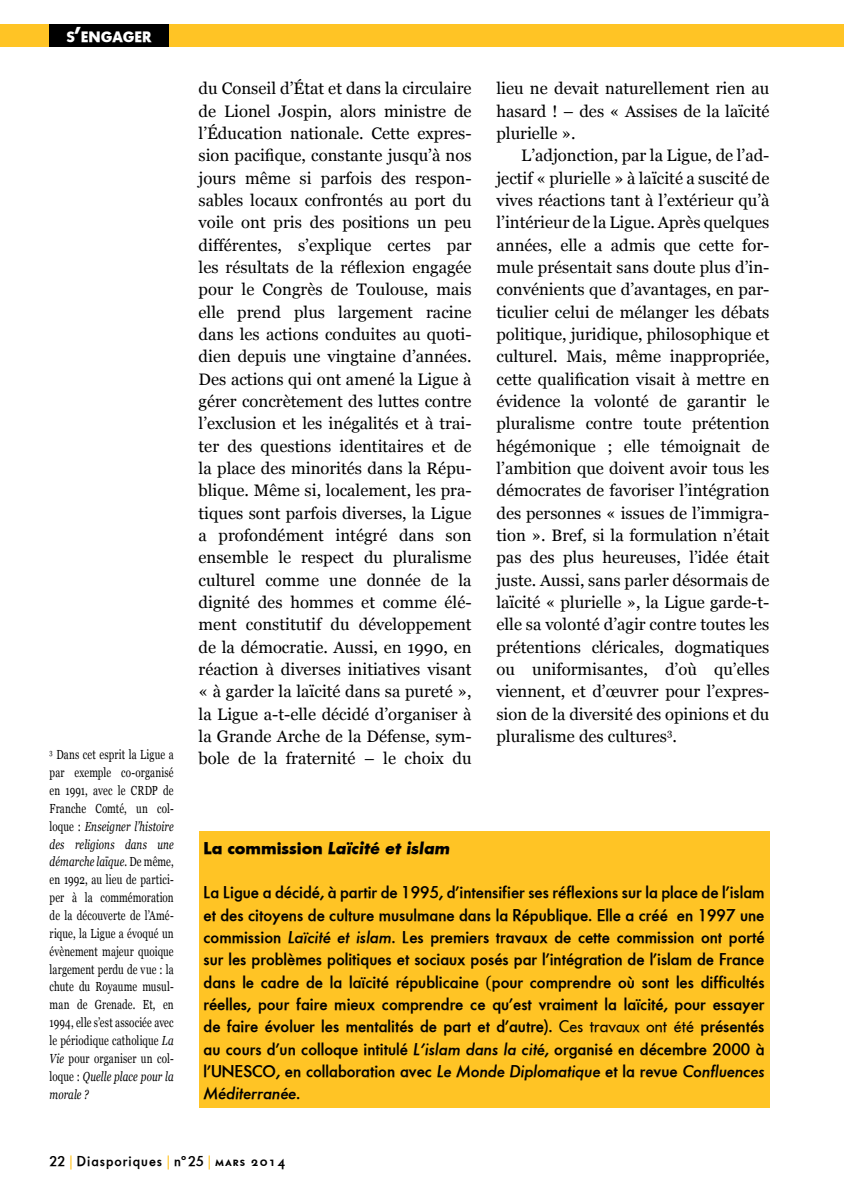
<style>
.page{position:relative;width:844px;height:1191px;background:#fff}
.page>*{position:absolute;margin:0;border:0;box-sizing:border-box;transform-origin:0 0}
.t1{font:16.62px/22.4px "Georgia";color:#000;text-align:justify}
.t2{font:16.62px/22.4px "Futura Serie BQ Medium";color:#000;text-align:justify}
.t3{font:italic 16.62px "Futura Serie BQ Bold";color:#000}
.t4{font:14.7px "Futura Serie BQ Bold";color:#fff}
.t5{font:14px "Futura Serie BQ Medium";letter-spacing:.07em;color:#000}
.t6{font:13.12px/17.8px "Georgia";letter-spacing:.01em;color:#000;text-align:justify;scale:.75 1}
.s1{font-size:21px}
.s2{font-style:italic}
.s3{font-style:normal}
.s4{font-family:"Georgia"}
.s5{font-family:"Futura Serie BQ Book"}
.s6{font-family:"Futura Serie BQ Book";color:#ffc425}
.s7{font-family:"Futura Serie BQ Medium SC"}
</style>
<div class="page">
<div style="left:0;top:25px;width:843px;height:22px;background:#ffc425"></div>
<svg style="left:843px;top:25px;width:1px;height:22px"></svg>
<div style="left:198px;top:831px;width:571px;height:276px;background:#ffc425"></div>
<div style="left:50px;top:25px;width:119px;height:22px;background:#000"></div>
<p class="t4" style="left:67px;top:27px;width:86px">S<span class="s1">’</span>ENGAGER</p>
<p class="t6" style="left:50px;top:745px;width:167px"><sup>3</sup> Dans cet esprit la Ligue a par exemple co-organisé en 1991, avec le CRDP de Franche Comté, un col&shy;loque : <span class="s2">Enseigner l’histoire des religions dans une démarche laïque</span>. De même, en 1992, au lieu de partici&shy;per à la commémoration de la découverte de l’Amé&shy;rique, la Ligue a évoqué un évènement majeur quoique largement perdu de vue : la chute du Royaume musul&shy;man de Grenade. Et, en 1994, elle s’est associée avec le périodique catholique <span class="s2">La Vie</span> pour organiser un col&shy;loque : <span class="s2">Quelle place pour la morale ?</span></p>
<p class="t1" style="left:198px;top:77px;width:274px">du Conseil d’État et dans la circulaire de Lionel Jospin, alors ministre de l’Éducation nationale. Cette expres&shy;sion pacifique, constante jusqu’à nos jours même si parfois des respon&shy;sables locaux confrontés au port du voile ont pris des positions un peu différentes, s’explique certes par les résultats de la réflexion engagée pour le Congrès de Toulouse, mais elle prend plus largement racine dans les actions conduites au quoti&shy;dien depuis une vingtaine d’années.<br>Des actions qui ont amené la Ligue à gérer concrètement des luttes contre l’exclusion et les inégalités et à trai&shy;ter des questions identitaires et de la place des minorités dans la Répu&shy;blique. Même si, localement, les pra&shy;tiques sont parfois diverses, la Ligue a profondément intégré dans son ensemble le respect du pluralisme culturel comme une donnée de la dignité des hommes et comme élé&shy;ment constitutif du développement de la démocratie. Aussi, en 1990, en réaction à diverses initiatives visant « à garder la laïcité dans sa pureté », la Ligue a-t-elle décidé d’organiser à la Grande Arche de la Défense, sym&shy;bole de la fraternité – le choix du</p>
<p class="t1" style="left:496px;top:77px;width:274px">lieu ne devait naturellement rien au hasard ! – des « Assises de la laïcité plurielle ».</p>
<p class="t1" style="left:496px;top:144px;width:274px;text-indent:25px">L’adjonction, par la Ligue, de l’ad&shy;jectif « plurielle » à laïcité a suscité de vives réactions tant à l’extérieur qu’à l’intérieur de la Ligue. Après quelques années, elle a admis que cette for&shy;mule présentait sans doute plus d’in&shy;convénients que d’avantages, en par&shy;ticulier celui de mélanger les débats politique, juridique, philosophique et culturel. Mais, même inappropriée, cette qualification visait à mettre en évidence la volonté de garantir le pluralisme contre toute prétention hégémonique ; elle témoignait de l’ambition que doivent avoir tous les démocrates de favoriser l’intégration des personnes « issues de l’immigra&shy;tion ». Bref, si la formulation n’était pas des plus heureuses, l’idée était juste. Aussi, sans parler désormais de laïcité « plurielle », la Ligue garde-t&shy;elle sa volonté d’agir contre toutes les prétentions cléricales, dogmatiques ou uniformisantes, d’où qu’elles viennent, et d’œuvrer pour l’expres&shy;sion de la diversité des opinions et du pluralisme des cultures<sup>3</sup>.</p>
<p class="t3" style="left:203px;top:837px;width:248px"><span class="s3">La commission</span> Laïcité et islam</p>
<p class="t2" style="left:203px;top:881px;width:562px">La Ligue a décidé, à partir de 1995, d’intensifier ses réflexions sur la place de l’islam et des citoyens de culture musulmane dans la République. Elle a créé en 1997 une commission <span class="s2">Laïcité et islam</span>. Les premiers travaux de cette commission ont porté sur les problèmes politiques et sociaux posés par l’intégration de l’islam de France dans le cadre de la laïcité républicaine <span class="s4">(</span>pour comprendre où sont les difficultés réelles, pour faire mieux comprendre ce qu’est vraiment la laïcité, pour essayer de faire évoluer les mentalités de part et d’autre). <span class="s5">Ces travaux ont été</span> présentés au cours d’un colloque intitulé <span class="s2">L’islam dans la cité</span>, organisé en décembre 2000 à l’UNESCO, en collaboration avec <span class="s2">Le Monde Diplomatique</span> et la revue <span class="s2">Confluences Méditerranée</span>.</p>
<p class="t5" style="left:50px;top:1153px;width:237px">22 <span class="s6">|</span> Diasporiques <span class="s6">|</span> nº25 <span class="s6">|</span> <span class="s7">mars 2014</span></p>
</div>
